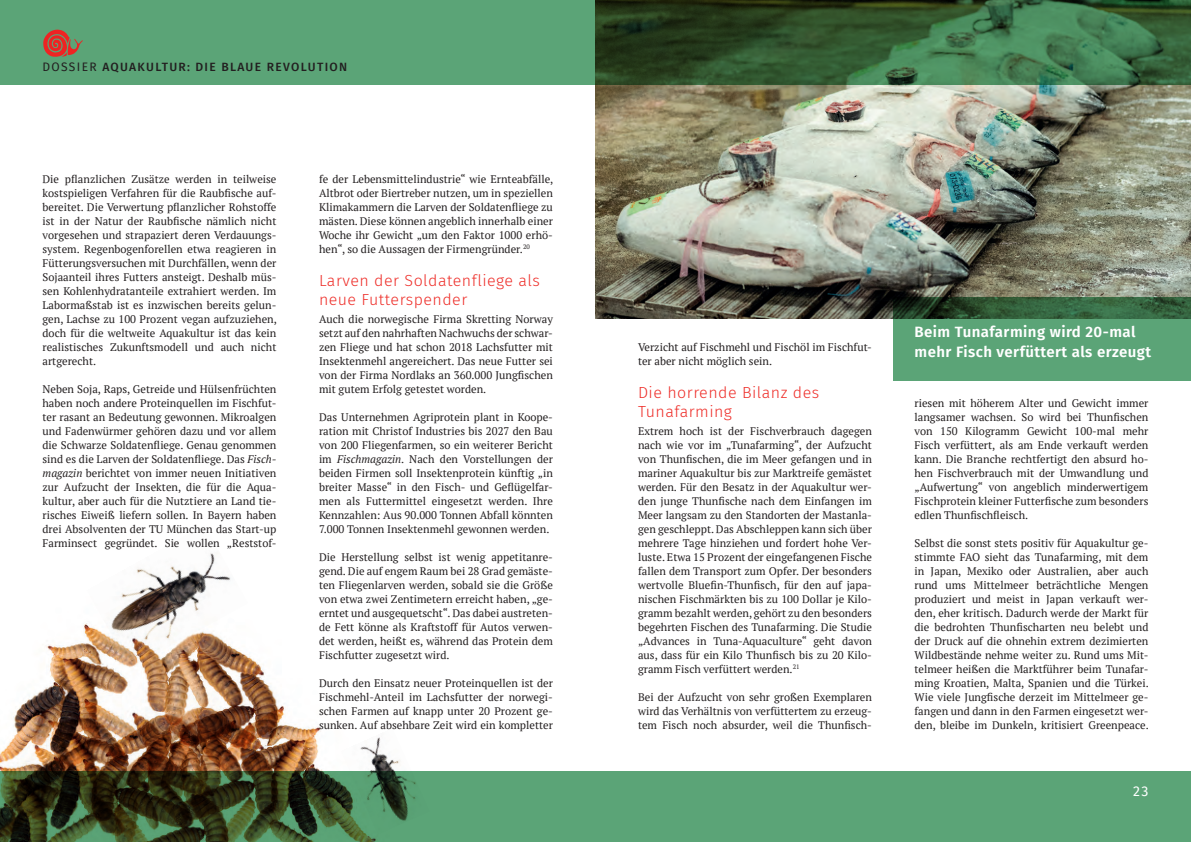
<style>
.page{position:relative;width:1191px;height:842px;background:#fff}
.page>*{position:absolute;margin:0;border:0;box-sizing:border-box;transform-origin:0 0}
.t1{font:300 16px/19.2px "Fira Sans";letter-spacing:.03em;color:#ee2d28}
.t2{font:600 15px/20px "Fira Sans";letter-spacing:.03em;color:#fff}
.t3{font:14px "Fira Sans";color:#fff}
.t4{font:500 12px "Fira Sans";letter-spacing:.11em;color:#231f20}
.t5{font:11px/14px "PT Serif";color:#231f20;text-align:justify}
.s1{font-weight:400}
.s2{font-style:italic}
</style>
<div class="page">
<div style="left:0;top:0;width:1191px;height:85px;background:#5ba477"></div>
<svg style="left:43px;top:30px;width:40px;height:27px"></svg>
<img style="left:282px;top:706px;width:41px;height:65px">
<img style="left:46px;top:623px;width:218px;height:48px">
<img style="left:13px;top:671px;width:269px;height:100px">
<img style="left:0;top:717px;width:232px;height:54px">
<img style="left:87px;top:553px;width:161px;height:115px">
<img style="left:360px;top:737px;width:40px;height:34px">
<img style="left:595px;top:85px;width:596px;height:234px">
<svg style="left:893px;top:298px;width:298px;height:83px;background:#4f9066"></svg>
<svg style="left:595px;top:0;width:596px;height:85px;background:#355c36"></svg>
<svg style="left:0;top:771px;width:1191px;height:71px;background:#4d845c"></svg>
<p class="t4" style="left:43px;top:57px;width:306px"><span class="s1">DOSSIER</span> AQUAKULTUR: DIE BLAUE REVOLUTION</p>
<p class="t5" style="left:43px;top:172px;width:236px">Die pflanzlichen Zusätze werden in teilweise kostspieligen Verfahren für die Raubfische auf&shy;bereitet. Die Verwertung pflanzlicher Rohstoffe ist in der Natur der Raubfische nämlich nicht vorgesehen und strapaziert deren Verdauungs&shy;system. Regenbogenforellen etwa reagieren in Fütterungsversuchen mit Durchfällen, wenn der Sojaanteil ihres Futters ansteigt. Deshalb müs&shy;sen Kohlenhydratanteile extrahiert werden. Im Labormaßstab ist es inzwischen bereits gelun&shy;gen, Lachse zu 100 Prozent vegan aufzuziehen, doch für die weltweite Aquakultur ist das kein realistisches Zukunftsmodell und auch nicht artgerecht.</p>
<p class="t5" style="left:43px;top:382px;width:235px">Neben Soja, Raps, Getreide und Hülsenfrüchten haben noch andere Proteinquellen im Fischfut&shy;ter rasant an Bedeutung gewonnen. Mikroalgen und Fadenwürmer gehören dazu und vor allem die Schwarze Soldatenfliege. Genau genommen sind es die Larven der Soldatenfliege. Das <span class="s2">Fisch&shy;magazin</span> berichtet von immer neuen Initiativen zur Aufzucht der Insekten, die für die Aqua&shy;kultur, aber auch für die Nutztiere an Land tie&shy;risches Eiweiß liefern sollen. In Bayern haben drei Absolventen der TU München das Start-up Farminsect gegründet. Sie wollen „Reststof-</p>
<p class="t5" style="left:319px;top:172px;width:236px">fe der Lebensmittelindustrie“ wie Ernteabfälle, Altbrot oder Biertreber nutzen, um in speziellen Klimakammern die Larven der Soldatenfliege zu mästen. Diese können angeblich innerhalb einer Woche ihr Gewicht „um den Faktor 1000 erhö&shy;hen“, so die Aussagen der Firmengründer.<sup>20</sup></p>
<h1 class="t1" style="left:319px;top:270px;width:222px">Larven der Soldatenfliege als neue Futterspender</h1>
<p class="t5" style="left:319px;top:312px;width:235px">Auch die norwegische Firma Skretting Norway setzt auf den nahrhaften Nachwuchs der schwar&shy;zen Fliege und hat schon 2018 Lachsfutter mit Insektenmehl angereichert. Das neue Futter sei von der Firma Nordlaks an 360.000 Jungfischen mit gutem Erfolg getestet worden.</p>
<p class="t5" style="left:319px;top:410px;width:235px">Das Unternehmen Agriprotein plant in Koope&shy;ration mit Christof Industries bis 2027 den Bau von 200 Fliegenfarmen, so ein weiterer Bericht im <span class="s2">Fischmagazin</span>. Nach den Vorstellungen der beiden Firmen soll Insektenprotein künftig „in breiter Masse“ in den Fisch- und Geflügelfar&shy;men als Futtermittel eingesetzt werden. Ihre Kennzahlen: Aus 90.000 Tonnen Abfall könnten 7.000 Tonnen Insektenmehl gewonnen werden.</p>
<p class="t5" style="left:319px;top:550px;width:235px">Die Herstellung selbst ist wenig appetitanre&shy;gend. Die auf engem Raum bei 28 Grad gemäste&shy;ten Fliegenlarven werden, sobald sie die Größe von etwa zwei Zentimetern erreicht haben, „ge&shy;erntet und ausgequetscht“. Das dabei austreten&shy;de Fett könne als Kraftstoff für Autos verwen&shy;det werden, heißt es, während das Protein dem Fischfutter zugesetzt wird.</p>
<p class="t5" style="left:319px;top:676px;width:235px">Durch den Einsatz neuer Proteinquellen ist der Fischmehl-Anteil im Lachsfutter der norwegi&shy;schen Farmen auf knapp unter 20 Prozent ge&shy;sunken. Auf absehbare Zeit wird ein kompletter</p>
<p class="t5" style="left:638px;top:340px;width:235px">Verzicht auf Fischmehl und Fischöl im Fischfut&shy;ter aber nicht möglich sein.</p>
<h1 class="t1" style="left:638px;top:382px;width:183px">Die horrende Bilanz des<br>Tunafarming</h1>
<p class="t5" style="left:638px;top:424px;width:235px">Extrem hoch ist der Fischverbrauch dagegen nach wie vor im „Tunafarming“, der Aufzucht von Thunfischen, die im Meer gefangen und in mariner Aquakultur bis zur Marktreife gemästet werden. Für den Besatz in der Aquakultur wer&shy;den junge Thunfische nach dem Einfangen im Meer langsam zu den Standorten der Mastanla&shy;gen geschleppt. Das Abschleppen kann sich über mehrere Tage hinziehen und fordert hohe Ver&shy;luste. Etwa 15 Prozent der eingefangenen Fische fallen dem Transport zum Opfer. Der besonders wertvolle Bluefin-Thunfisch, für den auf japa&shy;nischen Fischmärkten bis zu 100 Dollar je Kilo&shy;gramm bezahlt werden, gehört zu den besonders begehrten Fischen des Tunafarming. Die Studie „Advances in Tuna-Aquaculture“ geht davon aus, dass für ein Kilo Thunfisch bis zu 20 Kilo&shy;gramm Fisch verfüttert werden.<sup>21</sup></p>
<p class="t5" style="left:638px;top:689px;width:235px">Bei der Aufzucht von sehr großen Exemplaren wird das Verhältnis von verfüttertem zu erzeug&shy;tem Fisch noch absurder, weil die Thunfisch-</p>
<h2 class="t2" style="left:914px;top:320px;width:238px">Beim Tunafarming wird 20-mal mehr Fisch verfüttert als erzeugt</h2>
<p class="t5" style="left:914px;top:396px;width:235px">riesen mit höherem Alter und Gewicht immer langsamer wachsen. So wird bei Thunfischen von 150 Kilogramm Gewicht 100-mal mehr Fisch verfüttert, als am Ende verkauft werden kann. Die Branche rechtfertigt den absurd ho&shy;hen Fischverbrauch mit der Umwandlung und „Aufwertung“ von angeblich minderwertigem Fischprotein kleiner Futterfische zum besonders edlen Thunfischfleisch.</p>
<p class="t5" style="left:914px;top:536px;width:236px">Selbst die sonst stets positiv für Aquakultur ge&shy;stimmte FAO sieht das Tunafarming, mit dem in Japan, Mexiko oder Australien, aber auch rund ums Mittelmeer beträchtliche Mengen produziert und meist in Japan verkauft wer&shy;den, eher kritisch. Dadurch werde der Markt für die bedrohten Thunfischarten neu belebt und der Druck auf die ohnehin extrem dezimierten Wildbestände nehme weiter zu. Rund ums Mit&shy;telmeer heißen die Marktführer beim Tunafar&shy;ming Kroatien, Malta, Spanien und die Türkei.<br>Wie viele Jungfische derzeit im Mittelmeer ge&shy;fangen und dann in den Farmen eingesetzt wer&shy;den, bleibe im Dunkeln, kritisiert Greenpeace.</p>
<p class="t3" style="left:1133px;top:780px;width:17px">23</p>
</div>
